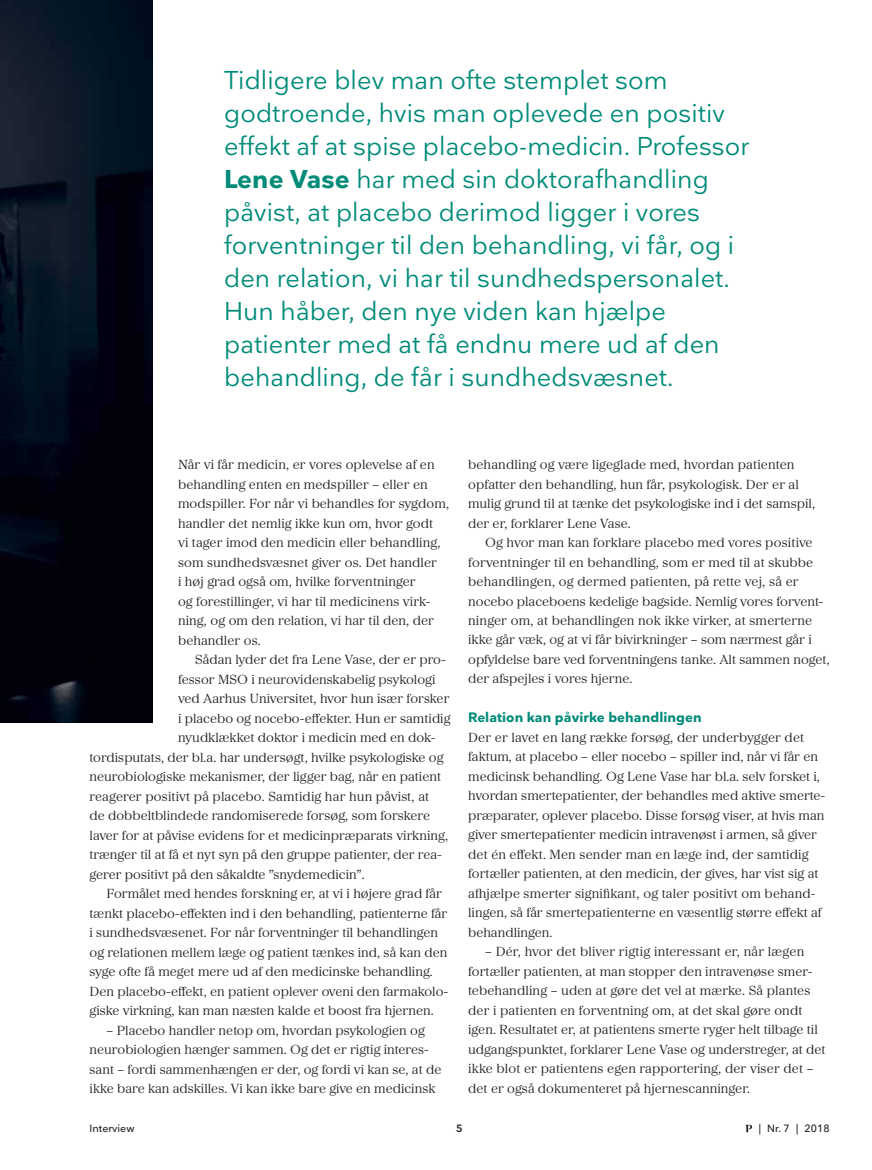
<style>
.page{position:relative;width:872px;height:1170px;background:#fff}
.page>*{position:absolute;margin:0;border:0;box-sizing:border-box;transform-origin:0 0}
.t1{font:25.5px/33px "Nationale";letter-spacing:.005em;color:#008b79}
.t2{font:13.5px/19.5px "IP Four Exp";letter-spacing:.005em;color:#231f20}
.t3{font:700 13.5px "Nationale";letter-spacing:.005em;color:#008b79}
.t4{font:500 10.5px "Nationale";letter-spacing:.005em;color:#231f20}
.t5{font:600 10.5px "Nationale";color:#231f20}
.s1{font-weight:700}
</style>
<div class="page">
<img style="left:0;top:0;width:152px;height:723px">
<svg style="left:745px;top:1125px;width:7px;height:7px"></svg>
<p class="t1" style="left:224px;top:65px;width:526px">Tidligere blev man ofte stemplet som godtroende, hvis man oplevede en positiv effekt af at spise placebo-medicin. Professor <span class="s1">Lene Vase</span> har med sin doktorafhandling påvist, at placebo derimod ligger i vores forventninger til den behandling, vi får, og i den relation, vi har til sundhedspersonalet.<br>Hun håber, den nye viden kan hjælpe patienter med at få endnu mere ud af den behandling, de får i sundhedsvæsnet.</p>
<p class="t2" style="left:178px;top:456px;width:272px">Når vi får medicin, er vores oplevelse af en behandling enten en medspiller – eller en modspiller. For når vi behandles for sygdom, handler det nemlig ikke kun om, hvor godt<br>vi tager imod den medicin eller behandling, som sundhedsvæsnet giver os. Det handler<br>i høj grad også om, hvilke forventninger<br>og forestillinger, vi har til medicinens virk&shy;ning, og om den relation, vi har til den, der behandler os.</p>
<p class="t2" style="left:195px;top:651px;width:252px">Sådan lyder det fra Lene Vase, der er pro-</p>
<p class="t2" style="left:178px;top:670px;width:259px">fessor MSO i neurovidenskabelig psykologi</p>
<p class="t2" style="left:178px;top:690px;width:273px">ved Aarhus Universitet, hvor hun især forsker</p>
<p class="t2" style="left:178px;top:709px;width:274px">i placebo og nocebo-effekter. Hun er samtidig</p>
<p class="t2" style="left:178px;top:729px;width:259px">nyudklækket doktor i medicin med en dok-</p>
<p class="t2" style="left:90px;top:748px;width:355px">tordisputats, der bl.a. har undersøgt, hvilke psykologiske og</p>
<p class="t2" style="left:90px;top:768px;width:353px">neurobiologiske mekanismer, der ligger bag, når en patient</p>
<p class="t2" style="left:90px;top:787px;width:341px">reagerer positivt på placebo. Samtidig har hun påvist, at</p>
<p class="t2" style="left:90px;top:807px;width:342px">de dobbeltblindede randomiserede forsøg, som forskere</p>
<p class="t2" style="left:90px;top:826px;width:360px">laver for at påvise evidens for et medicinpræparats virkning,</p>
<p class="t2" style="left:90px;top:846px;width:354px">trænger til at få et nyt syn på den gruppe patienter, der rea-</p>
<p class="t2" style="left:90px;top:865px;width:277px">gerer positivt på den såkaldte ”snydemedicin”.</p>
<p class="t2" style="left:107px;top:885px;width:337px">Formålet med hendes forskning er, at vi i højere grad får</p>
<p class="t2" style="left:90px;top:904px;width:359px">tænkt placebo-effekten ind i den behandling, patienterne får</p>
<p class="t2" style="left:90px;top:924px;width:350px">i sundhedsvæsenet. For når forventninger til behandlingen</p>
<p class="t2" style="left:90px;top:943px;width:359px">og relationen mellem læge og patient tænkes ind, så kan den</p>
<p class="t2" style="left:90px;top:963px;width:345px">syge ofte få meget mere ud af den medicinske behandling.</p>
<p class="t2" style="left:90px;top:982px;width:360px">Den placebo-effekt, en patient oplever oveni den farmakolo-</p>
<p class="t2" style="left:90px;top:1002px;width:345px">giske virkning, kan man næsten kalde et boost fra hjernen.</p>
<p class="t2" style="left:90px;top:1021px;width:353px;text-indent:17px">– Placebo handler netop om, hvordan psykologien og neurobiologien hænger sammen. Og det er rigtig interes&shy;sant – fordi sammenhængen er der, og fordi vi kan se, at de ikke bare kan adskilles. Vi kan ikke bare give en medicinsk</p>
<p class="t2" style="left:468px;top:456px;width:348px">behandling og være ligeglade med, hvordan patienten opfatter den behandling, hun får, psykologisk. Der er al mulig grund til at tænke det psykologiske ind i det samspil, der er, forklarer Lene Vase.</p>
<p class="t2" style="left:468px;top:534px;width:363px;text-indent:17px">Og hvor man kan forklare placebo med vores positive forventninger til en behandling, som er med til at skubbe behandlingen, og dermed patienten, på rette vej, så er nocebo placeboens kedelige bagside. Nemlig vores forvent&shy;ninger om, at behandlingen nok ikke virker, at smerterne ikke går væk, og at vi får bivirkninger – som nærmest går i opfyldelse bare ved forventningens tanke. Alt sammen noget, der afspejles i vores hjerne.</p>
<p class="t3" style="left:468px;top:712px;width:235px">Relation kan påvirke behandlingen</p>
<p class="t2" style="left:468px;top:729px;width:359px">Der er lavet en lang række forsøg, der underbygger det faktum, at placebo – eller nocebo – spiller ind, når vi får en medicinsk behandling. Og Lene Vase har bl.a. selv forsket i, hvordan smertepatienter, der behandles med aktive smerte&shy;præparater, oplever placebo. Disse forsøg viser, at hvis man giver smertepatienter medicin intravenøst i armen, så giver det én effekt. Men sender man en læge ind, der samtidig fortæller patienten, at den medicin, der gives, har vist sig at afhjælpe smerter signifikant, og taler positivt om behand&shy;lingen, så får smertepatienterne en væsentlig større effekt af behandlingen.</p>
<p class="t2" style="left:468px;top:943px;width:359px;text-indent:17px">– Dér, hvor det bliver rigtig interessant er, når lægen fortæller patienten, at man stopper den intravenøse smer&shy;tebehandling – uden at gøre det vel at mærke. Så plantes der i patienten en forventning om, at det skal gøre ondt igen. Resultatet er, at patientens smerte ryger helt tilbage til udgangspunktet, forklarer Lene Vase og understreger, at det ikke blot er patientens egen rapportering, der viser det – det er også dokumenteret på hjernescanninger.</p>
<p class="t4" style="left:90px;top:1125px;width:46px">Interview</p>
<p class="t5" style="left:456px;top:1122px;width:8px">5</p>
<p class="t4" style="left:757px;top:1125px;width:73px">| Nr. 7 | 2018</p>
</div>
